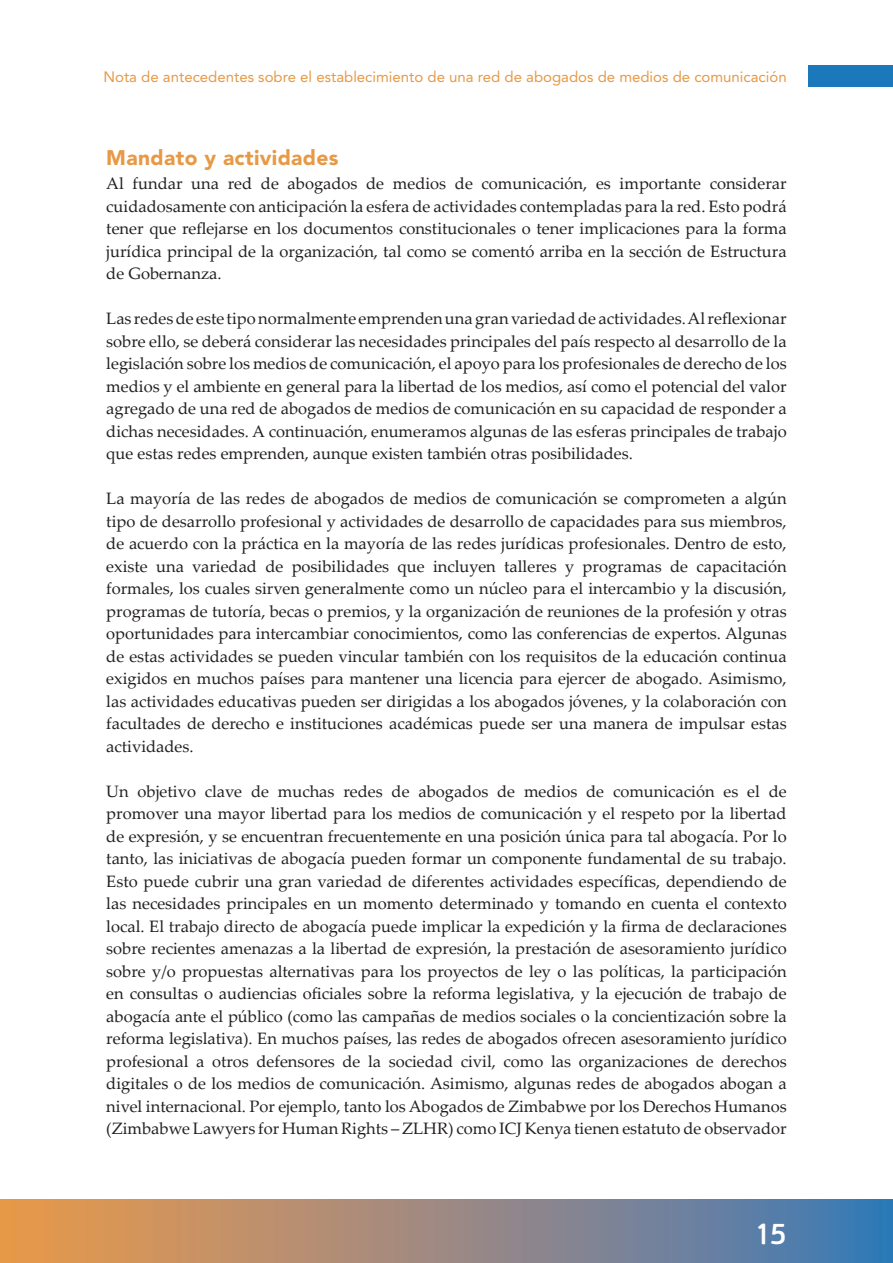
<style>
.page{position:relative;width:893px;height:1263px;background:#fff}
.page>*{position:absolute;margin:0;border:0;box-sizing:border-box;transform-origin:0 0}
.t1{font:700 28.5px "Sommet Rounded";color:#fff}
.t2{font:900 21px "Avenir LT Std";letter-spacing:.015em;color:#e79946}
.t3{font:16.5px/22.5px "Palatino Linotype";color:#231f20;text-align:justify}
.t4{font:15px "Avenir LT Std";color:#e79946}
</style>
<div class="page">
<svg style="left:0;top:1199px;width:893px;height:64px;background:#988981"></svg>
<div style="left:808px;top:66px;width:85px;height:21px;background:#1b79bb"></div>
<p class="t4" style="left:103px;top:68px;width:685px">Nota de antecedentes sobre el establecimiento de una red de abogados de medios de comunicación</p>
<p class="t2" style="left:106px;top:145px;width:234px">Mandato y actividades</p>
<p class="t3" style="left:106px;top:171px;width:682px">Al fundar una red de abogados de medios de comunicación, es importante considerar cuidadosamente con anticipación la esfera de actividades contempladas para la red. Esto podrá tener que reflejarse en los documentos constitucionales o tener implicaciones para la forma jurídica principal de la organización, tal como se comentó arriba en la sección de Estructura de Gobernanza.</p>
<p class="t3" style="left:106px;top:307px;width:682px">Las redes de este tipo normalmente emprenden una gran variedad de actividades. Al reflexionar sobre ello, se deberá considerar las necesidades principales del país respecto al desarrollo de la legislación sobre los medios de comunicación, el apoyo para los profesionales de derecho de los medios y el ambiente en general para la libertad de los medios, así como el potencial del valor agregado de una red de abogados de medios de comunicación en su capacidad de responder a dichas necesidades. A continuación, enumeramos algunas de las esferas principales de trabajo que estas redes emprenden, aunque existen también otras posibilidades.</p>
<p class="t3" style="left:106px;top:487px;width:682px">La mayoría de las redes de abogados de medios de comunicación se comprometen a algún tipo de desarrollo profesional y actividades de desarrollo de capacidades para sus miembros, de acuerdo con la práctica en la mayoría de las redes jurídicas profesionales. Dentro de esto, existe una variedad de posibilidades que incluyen talleres y programas de capacitación formales, los cuales sirven generalmente como un núcleo para el intercambio y la discusión, programas de tutoría, becas o premios, y la organización de reuniones de la profesión y otras oportunidades para intercambiar conocimientos, como las conferencias de expertos. Algunas de estas actividades se pueden vincular también con los requisitos de la educación continua exigidos en muchos países para mantener una licencia para ejercer de abogado. Asimismo, las actividades educativas pueden ser dirigidas a los abogados jóvenes, y la colaboración con facultades de derecho e instituciones académicas puede ser una manera de impulsar estas actividades.</p>
<p class="t3" style="left:106px;top:779px;width:682px">Un objetivo clave de muchas redes de abogados de medios de comunicación es el de promover una mayor libertad para los medios de comunicación y el respeto por la libertad de expresión, y se encuentran frecuentemente en una posición única para tal abogacía. Por lo tanto, las iniciativas de abogacía pueden formar un componente fundamental de su trabajo.<br>Esto puede cubrir una gran variedad de diferentes actividades específicas, dependiendo de las necesidades principales en un momento determinado y tomando en cuenta el contexto local. El trabajo directo de abogacía puede implicar la expedición y la firma de declaraciones sobre recientes amenazas a la libertad de expresión, la prestación de asesoramiento jurídico sobre y/o propuestas alternativas para los proyectos de ley o las políticas, la participación en consultas o audiencias oficiales sobre la reforma legislativa, y la ejecución de trabajo de abogacía ante el público (como las campañas de medios sociales o la concientización sobre la reforma legislativa). En muchos países, las redes de abogados ofrecen asesoramiento jurídico profesional a otros defensores de la sociedad civil, como las organizaciones de derechos digitales o de los medios de comunicación. Asimismo, algunas redes de abogados abogan a nivel internacional. Por ejemplo, tanto los Abogados de Zimbabwe por los Derechos Humanos (Zimbabwe Lawyers for Human Rights – ZLHR) como ICJ Kenya tienen estatuto de observador</p>
<h1 class="t1" style="left:756px;top:1215px;width:32px">15</h1>
</div>
